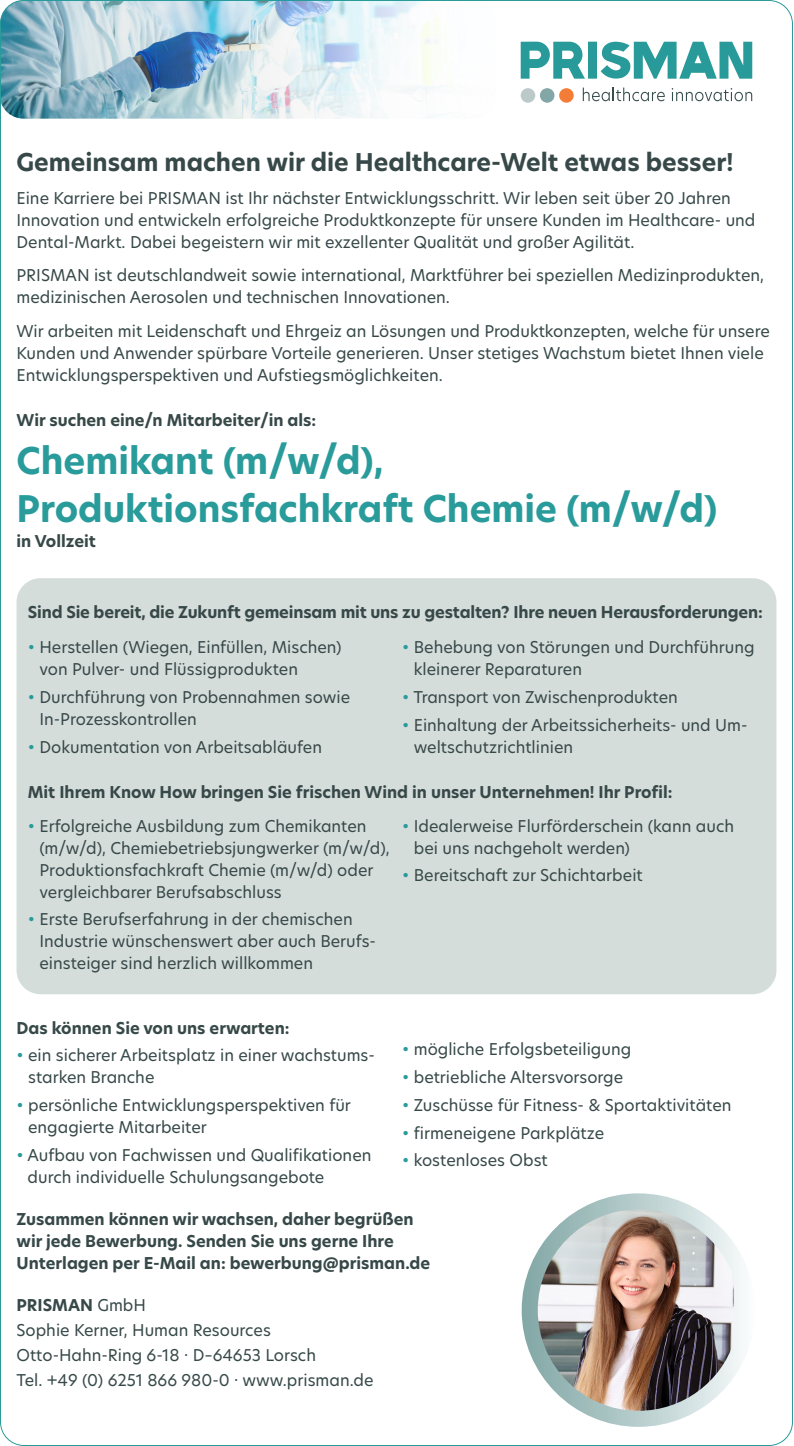
<style>
.page{position:relative;width:794px;height:1446px;background:#fff}
.page>*{position:absolute;margin:0;border:0;box-sizing:border-box;transform-origin:0 0}
.t1{font:700 36px/47.6px "New Hero";color:#299b9a}
.t2{font:700 24px "New Hero";color:#374848}
.t3{font:16px/22px "New Hero";color:#374848}
.t4{font:700 16px/22px "New Hero";color:#374848}
.s1{font-weight:300;color:#299b9a}
.s2{font-weight:700}
</style>
<div class="page">
<div style="left:17px;top:578px;width:759px;height:416px;background:#d5dddb;border-radius:24px"></div>
<img style="left:0;top:0;width:446px;height:119px">
<svg style="left:522px;top:1193px;width:233px;height:234px"></svg>
<img style="left:538px;top:1209px;width:196px;height:201px">
<div style="left:559px;top:88px;width:15px;height:15px;background:#f37d36;border-radius:50%"></div>
<div style="left:540px;top:88px;width:14px;height:15px;background:#82a7a6;border-radius:50%"></div>
<div style="left:521px;top:88px;width:14px;height:15px;background:#bcc9c9;border-radius:50%"></div>
<svg style="left:583px;top:88px;width:82px;height:13px"></svg>
<svg style="left:672px;top:88px;width:80px;height:13px"></svg>
<svg style="left:521px;top:42px;width:231px;height:37px"></svg>
<h2 class="t2" style="left:17px;top:145px;width:718px">Gemeinsam machen wir die Healthcare-Welt etwas besser!</h2>
<p class="t3" style="left:17px;top:187px;width:740px">Eine Karriere bei PRISMAN ist Ihr nächster Entwicklungsschritt. Wir leben seit über 20 Jahren<br>Innovation und entwickeln erfolgreiche Produktkonzepte für unsere Kunden im Healthcare- und<br>Dental-Markt. Dabei begeistern wir mit exzellenter Qualität und großer Agilität.</p>
<p class="t3" style="left:17px;top:264px;width:749px">PRISMAN ist deutschlandweit sowie international, Marktführer bei speziellen Medizinprodukten, medizinischen Aerosolen und technischen Innovationen.</p>
<p class="t3" style="left:17px;top:319px;width:755px">Wir arbeiten mit Leidenschaft und Ehrgeiz an Lösungen und Produktkonzepten, welche für unsere<br>Kunden und Anwender spürbare Vorteile generieren. Unser stetiges Wachstum bietet Ihnen viele<br>Entwicklungsperspektiven und Aufstiegsmöglichkeiten.</p>
<p class="t4" style="left:17px;top:410px;width:301px">Wir suchen eine/n Mitarbeiter/in als:</p>
<h1 class="t1" style="left:17px;top:437px;width:702px">Chemikant (m/w/d),<br>Produktionsfachkraft Chemie (m/w/d)</h1>
<p class="t4" style="left:17px;top:530px;width:81px">in Vollzeit</p>
<p class="t4" style="left:28px;top:601px;width:736px">Sind Sie bereit, die Zukunft gemeinsam mit uns zu gestalten? Ihre neuen Herausforderungen:</p>
<p class="t3" style="left:39px;top:636px;width:304px;text-indent:-12px"><span class="s1">•</span> Herstellen (Wiegen, Einfüllen, Mischen) von Pulver- und Flüssigprodukten</p>
<p class="t3" style="left:39px;top:686px;width:312px;text-indent:-12px"><span class="s1">•</span> Durchführung von Probennahmen sowie<br>In-Prozesskontrollen</p>
<p class="t3" style="left:28px;top:735px;width:296px"><span class="s1">•</span> Dokumentation von Arbeitsabläufen</p>
<p class="t3" style="left:414px;top:636px;width:342px;text-indent:-12px"><span class="s1">•</span> Behebung von Störungen und Durchführung kleinerer Reparaturen</p>
<p class="t3" style="left:402px;top:686px;width:277px"><span class="s1">•</span> Transport von Zwischenprodukten</p>
<p class="t3" style="left:414px;top:713px;width:335px;text-indent:-12px"><span class="s1">•</span> Einhaltung der Arbeitssicherheits- und Um&shy;weltschutzrichtlinien</p>
<p class="t4" style="left:28px;top:781px;width:646px">Mit Ihrem Know How bringen Sie frischen Wind in unser Unternehmen! Ihr Profil:</p>
<p class="t3" style="left:39px;top:814px;width:352px;text-indent:-12px"><span class="s1">•</span> Erfolgreiche Ausbildung zum Chemikanten (m/w/d), Chemiebetriebsjungwerker (m/w/d), Produktionsfachkraft Chemie (m/w/d) oder vergleichbarer Berufsabschluss</p>
<p class="t3" style="left:39px;top:908px;width:336px;text-indent:-12px"><span class="s1">•</span> Erste Berufserfahrung in der chemischen<br>Industrie wünschenswert aber auch Berufs&shy;einsteiger sind herzlich willkommen</p>
<p class="t3" style="left:414px;top:814px;width:322px;text-indent:-12px"><span class="s1">•</span> Idealerweise Flurförderschein (kann auch bei uns nachgeholt werden)</p>
<p class="t3" style="left:402px;top:864px;width:242px"><span class="s1">•</span> Bereitschaft zur Schichtarbeit</p>
<p class="t4" style="left:17px;top:1016px;width:274px">Das können Sie von uns erwarten:</p>
<p class="t3" style="left:28px;top:1044px;width:346px;text-indent:-12px"><span class="s1">•</span> ein sicherer Arbeitsplatz in einer wachstums&shy;starken Branche</p>
<p class="t3" style="left:28px;top:1093px;width:324px;text-indent:-12px"><span class="s1">•</span> persönliche Entwicklungsperspektiven für engagierte Mitarbeiter</p>
<p class="t3" style="left:28px;top:1143px;width:345px;text-indent:-11px"><span class="s1">•</span> Aufbau von Fachwissen und Qualifikationen durch individuelle Schulungsangebote</p>
<p class="t3" style="left:402px;top:1038px;width:230px"><span class="s1">•</span> mögliche Erfolgsbeteiligung</p>
<p class="t3" style="left:402px;top:1066px;width:223px"><span class="s1">•</span> betriebliche Altersvorsorge</p>
<p class="t3" style="left:402px;top:1093px;width:331px"><span class="s1">•</span> Zuschüsse für Fitness- &amp; Sportaktivitäten</p>
<p class="t3" style="left:402px;top:1121px;width:204px"><span class="s1">•</span> firmeneigene Parkplätze</p>
<p class="t3" style="left:402px;top:1149px;width:147px"><span class="s1">•</span> kostenloses Obst</p>
<p class="t4" style="left:17px;top:1208px;width:415px">Zusammen können wir wachsen, daher begrüßen wir jede Bewerbung. Senden Sie uns gerne Ihre<br>Unterlagen per E-Mail an: bewerbung@prisman.de</p>
<p class="t3" style="left:17px;top:1292px;width:358px;line-height:24.8px"><span class="s2">PRISMAN</span> GmbH<br>Sophie Kerner, Human Resources<br>Otto-Hahn-Ring 6-18 · D–64653 Lorsch<br>Tel. +49 (0) 6251 866 980-0 · www.prisman.de</p>
</div>
